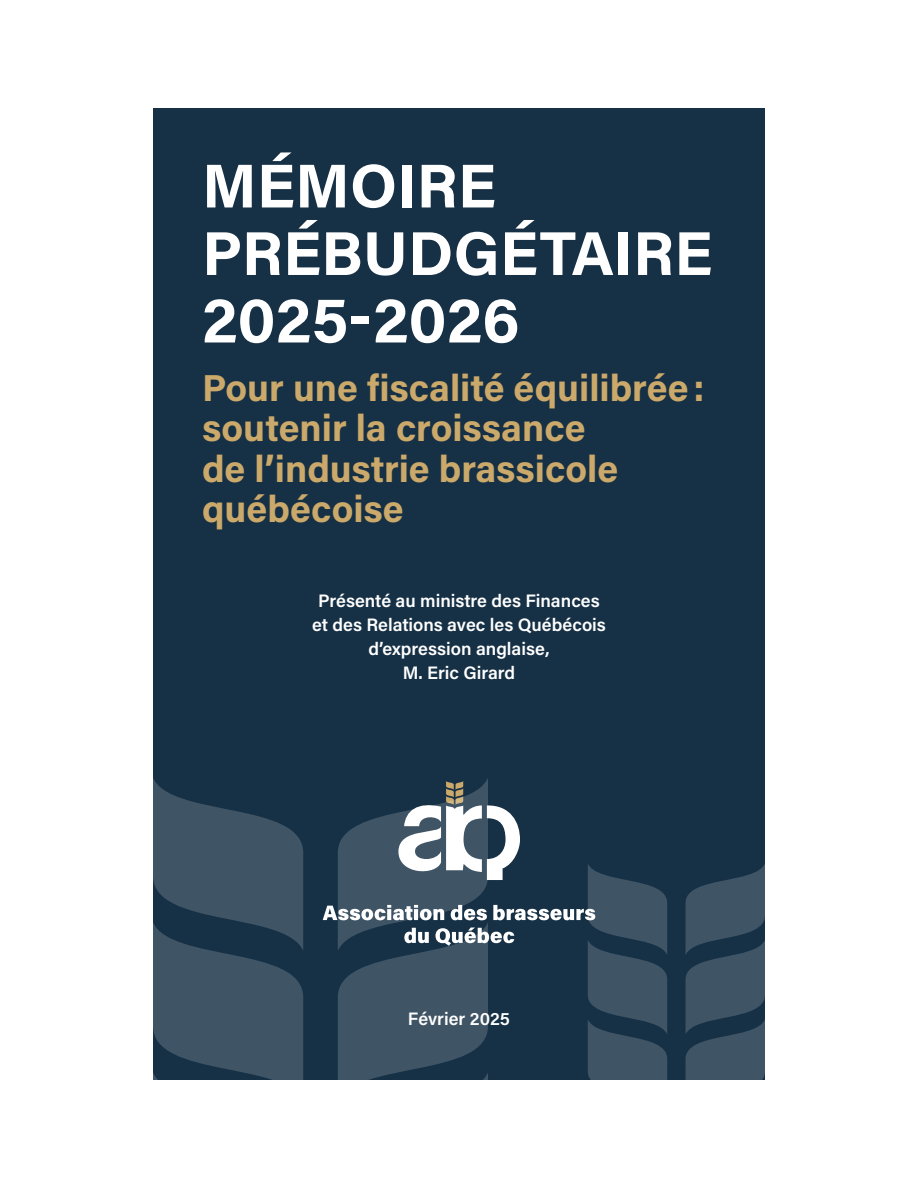
<style>
.page{position:relative;width:918px;height:1188px;background:#fff}
.page>*{position:absolute;margin:0;border:0;box-sizing:border-box;transform-origin:0 0}
.t1{font:700 61.8px/67.5px "Acumin Pro";color:#fff}
.t2{font:700 37.5px/40.5px "Acumin Pro";color:#cba96a}
.t3{font:600 18px/24px "Acumin Pro";color:#fff;text-align:center}
</style>
<div class="page">
<div style="left:153px;top:108px;width:612px;height:972px;background:#163045"></div>
<svg style="left:488px;top:805px;width:277px;height:275px"></svg>
<svg style="left:153px;top:778px;width:335px;height:144px;fill:#3f5465"></svg>
<svg style="left:153px;top:922px;width:335px;height:158px;fill:#3f5465"></svg>
<h1 class="t1" style="left:202px;top:149px;width:512px">MÉMOIRE<br>PRÉBUDGÉTAIRE<br>2025-2026</h1>
<h2 class="t2" style="left:202px;top:366px;width:504px">Pour une fiscalité équilibrée: soutenir la croissance<br>de l’industrie brassicole québécoise</h2>
<p class="t3" style="left:312px;top:588px;width:295px">Présenté au ministre des Finances et des Relations avec les Québécois d’expression anglaise,<br>M. Eric Girard</p>
<p class="t3" style="left:408px;top:1006px;width:104px">Février 2025</p>
</div>
